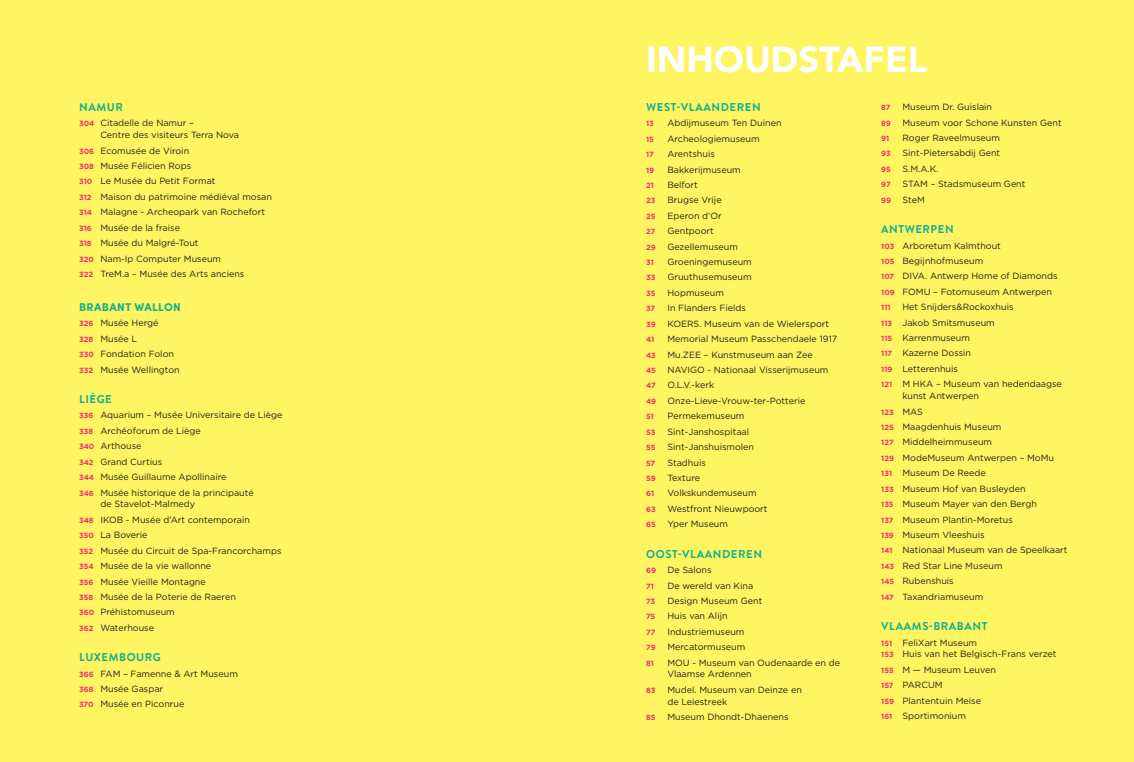
<style>
.page{position:relative;width:1134px;height:762px;background:#fff461}
.page>*{position:absolute;margin:0;border:0;box-sizing:border-box;transform-origin:0 0}
.t1{font:900 36.25px "Avenir";color:#fff}
.t2{font:700 11.25px "Brandon Grotesque";letter-spacing:.05em;color:#0eb090}
.t3{font:700 11.25px "Sofia Pro";letter-spacing:.03em;color:#0eb090}
.t4{font:9px/15.4px "Gotham";color:#231f20}
.t5{font:700 7.5px "Gotham";color:#ee2f6e}
.s1{font-weight:700;font-size:7.5px;color:#ee2f6e}
.s2{font-weight:400;font-size:9px;color:#231f20}
</style>
<div class="page">
<p class="t2" style="left:79px;top:99px;width:45px">NAMUR</p>
<p class="t4" style="left:100px;top:117px;width:140px;line-height:11.9px;text-indent:-21px"><span class="s1">304</span> Citadelle de Namur –<br>Centre des visiteurs Terra Nova</p>
<p class="t4" style="left:79px;top:142px;width:194px"><span class="s1">306</span> Ecomusée de Viroin<br><span class="s1">308</span> Musée Félicien Rops<br><span class="s1">310</span> Le Musée du Petit Format<br><span class="s1">312</span> Maison du patrimoine médiéval mosan<br><span class="s1">314</span> Malagne - Archeopark van Rochefort<br><span class="s1">316</span> Musée de la fraise<br><span class="s1">318</span> Musée du Malgré-Tout<br><span class="s1">320</span> Nam-Ip Computer Museum<br><span class="s1">322</span> TreM.a – Musée des Arts anciens</p>
<p class="t3" style="left:79px;top:298px;width:103px">BRABANT WALLON</p>
<p class="t4" style="left:79px;top:315px;width:102px"><span class="s1">326</span> Musée Hergé<br><span class="s1">328</span> Musée L<br><span class="s1">330</span> Fondation Folon<br><span class="s1">332</span> Musée Wellington</p>
<p class="t2" style="left:79px;top:391px;width:34px">LIÈGE</p>
<p class="t4" style="left:79px;top:407px;width:205px"><span class="s1">336</span> Aquarium – Musée Universitaire de Liège<br><span class="s1">338</span> Archéoforum de Liège<br><span class="s1">340</span> Arthouse<br><span class="s1">342</span> Grand Curtius<br><span class="s1">344</span> Musée Guillaume Apollinaire<br><span class="s1">346</span> Musée historique de la principauté</p>
<p class="t4" style="left:79px;top:496px;width:204px;text-indent:21px">de Stavelot-Malmedy<br><span class="s1">348</span> IKOB - Musée d’Art contemporain<br><span class="s1">350</span> La Boverie<br><span class="s1">352</span> Musée du Circuit de Spa-Francorchamps<br><span class="s1">354</span> Musée de la vie wallonne<br><span class="s1">356</span> Musée Vieille Montagne<br><span class="s1">358</span> Musée de la Poterie de Raeren<br><span class="s1">360</span> Préhistomuseum<br><span class="s1">362</span> Waterhouse</p>
<p class="t2" style="left:79px;top:649px;width:83px">LUXEMBOURG</p>
<p class="t4" style="left:79px;top:665px;width:160px"><span class="s1">366</span> FAM – Famenne &amp; Art Museum<br><span class="s1">368</span> Musée Gaspar<br><span class="s1">370</span> Musée en Piconrue</p>
<h1 class="t1" style="left:646px;top:28px;width:283px">INHOUDSTAFEL</h1>
<p class="t2" style="left:646px;top:99px;width:116px">WEST-VLAANDEREN</p>
<p class="t5" style="left:646px;top:119px;width:9px">13</p>
<p class="t4" style="left:667px;top:115px;width:116px">Abdijmuseum Ten Duinen</p>
<p class="t5" style="left:646px;top:134px;width:9px">15</p>
<p class="t4" style="left:667px;top:131px;width:94px">Archeologiemuseum</p>
<p class="t5" style="left:646px;top:149px;width:9px">17</p>
<p class="t4" style="left:667px;top:146px;width:49px">Arentshuis</p>
<p class="t5" style="left:646px;top:165px;width:10px">19</p>
<p class="t4" style="left:667px;top:161px;width:75px">Bakkerijmuseum</p>
<p class="t5" style="left:646px;top:180px;width:9px">21</p>
<p class="t4" style="left:667px;top:177px;width:32px">Belfort</p>
<p class="t5" style="left:646px;top:196px;width:11px">23</p>
<p class="t4" style="left:667px;top:192px;width:56px">Brugse Vrije</p>
<p class="t5" style="left:646px;top:211px;width:11px">25</p>
<p class="t4" style="left:667px;top:208px;width:56px">Eperon d’Or</p>
<p class="t5" style="left:646px;top:227px;width:11px">27</p>
<p class="t4" style="left:667px;top:223px;width:48px">Gentpoort</p>
<p class="t5" style="left:646px;top:242px;width:11px">29</p>
<p class="t4" style="left:667px;top:239px;width:72px">Gezellemuseum</p>
<p class="t5" style="left:646px;top:257px;width:9px">31</p>
<p class="t4" style="left:667px;top:254px;width:86px">Groeningemuseum</p>
<p class="t5" style="left:646px;top:273px;width:11px">33</p>
<p class="t4" style="left:667px;top:269px;width:86px">Gruuthusemuseum</p>
<p class="t5" style="left:646px;top:288px;width:11px">35</p>
<p class="t4" style="left:667px;top:285px;width:58px">Hopmuseum</p>
<p class="t5" style="left:646px;top:304px;width:11px">37</p>
<p class="t4" style="left:667px;top:300px;width:80px">In Flanders Fields</p>
<p class="t5" style="left:646px;top:319px;width:11px">39</p>
<p class="t4" style="left:667px;top:316px;width:163px">KOERS. Museum van de Wielersport</p>
<p class="t5" style="left:646px;top:334px;width:10px">41</p>
<p class="t4" style="left:667px;top:331px;width:171px">Memorial Museum Passchendaele 1917</p>
<p class="t5" style="left:646px;top:350px;width:11px">43</p>
<p class="t4" style="left:667px;top:346px;width:147px">Mu.ZEE – Kunstmuseum aan Zee</p>
<p class="t5" style="left:646px;top:365px;width:11px">45</p>
<p class="t4" style="left:667px;top:362px;width:163px">NAVIGO - Nationaal Visserijmuseum</p>
<p class="t5" style="left:646px;top:381px;width:11px">47</p>
<p class="t5" style="left:881px;top:103px;width:11px">87</p>
<p class="t4" style="left:902px;top:99px;width:91px">Museum Dr. Guislain</p>
<p class="t5" style="left:881px;top:118px;width:11px">89</p>
<p class="t4" style="left:902px;top:114px;width:161px">Museum voor Schone Kunsten Gent</p>
<p class="t5" style="left:881px;top:133px;width:10px">91</p>
<p class="t4" style="left:902px;top:130px;width:99px">Roger Raveelmuseum</p>
<p class="t5" style="left:881px;top:149px;width:11px">93</p>
<p class="t4" style="left:902px;top:145px;width:99px">Sint-Pietersabdij Gent</p>
<p class="t5" style="left:881px;top:164px;width:11px">95</p>
<p class="t4" style="left:902px;top:161px;width:37px">S.M.A.K.</p>
<p class="t5" style="left:881px;top:180px;width:11px">97</p>
<p class="t4" style="left:902px;top:176px;width:125px">STAM – Stadsmuseum Gent</p>
<p class="t5" style="left:881px;top:195px;width:11px">99</p>
<p class="t4" style="left:902px;top:192px;width:24px">SteM</p>
<p class="t2" style="left:881px;top:221px;width:74px">ANTWERPEN</p>
<p class="t4" style="left:881px;top:237px;width:178px"><span class="s1">103</span> Arboretum Kalmthout<br><span class="s1">105</span> Begijnhofmuseum<br><span class="s1">107</span> DIVA. Antwerp Home of Diamonds<br><span class="s1">109</span> FOMU – Fotomuseum Antwerpen</p>
<p class="t5" style="left:881px;top:303px;width:11px">111</p>
<p class="t4" style="left:881px;top:299px;width:182px;text-indent:21px">Het Snijders&amp;Rockoxhuis<br><span class="s1">113</span> Jakob Smitsmuseum<br><span class="s1">115</span> Karrenmuseum<br><span class="s1">117</span> Kazerne Dossin<br><span class="s1">119</span> Letterenhuis<br><span class="s1">121</span> M HKA – Museum van hedendaagse</p>
<p class="t4" style="left:902px;top:388px;width:78px">kunst Antwerpen</p>
<p class="t5" style="left:881px;top:407px;width:43px">123 <span class="s2">MAS</span></p>
<p class="t4" style="left:881px;top:419px;width:188px"><span class="s1">125</span> Maagdenhuis Museum<br><span class="s1">127</span> Middelheimmuseum<br><span class="s1">129</span> ModeMuseum Antwerpen – MoMu<br><span class="s1">131</span> Museum De Reede<br><span class="s1">133</span> Museum Hof van Busleyden<br><span class="s1">135</span> Museum Mayer van den Bergh<br><span class="s1">137</span> Museum Plantin-Moretus<br><span class="s1">139</span> Museum Vleeshuis<br><span class="s1">141</span> Nationaal Museum van de Speelkaart<br><span class="s1">143</span> Red Star Line Museum<br><span class="s1">145</span> Rubenshuis<br><span class="s1">147</span> Taxandriamuseum</p>
<p class="t2" style="left:881px;top:618px;width:108px">VLAAMS-BRABANT</p>
<p class="t4" style="left:881px;top:636px;width:177px;line-height:11.9px"><span class="s1">151</span> FeliXart Museum<br><span class="s1">153</span> Huis van het Belgisch-Frans verzet</p>
<p class="t4" style="left:881px;top:662px;width:116px"><span class="s1">155</span> M — Museum Leuven<br><span class="s1">157</span> PARCUM<br><span class="s1">159</span> Plantentuin Meise<br><span class="s1">161</span> Sportimonium</p>
<p class="t4" style="left:646px;top:377px;width:161px;text-indent:21px">O.L.V.-kerk<br><span class="s1">49</span> Onze-Lieve-Vrouw-ter-Potterie</p>
<p class="t5" style="left:646px;top:412px;width:9px">51</p>
<p class="t4" style="left:667px;top:408px;width:79px">Permekemuseum</p>
<p class="t5" style="left:646px;top:427px;width:11px">53</p>
<p class="t4" style="left:667px;top:424px;width:83px">Sint-Janshospitaal</p>
<p class="t5" style="left:646px;top:442px;width:11px">55</p>
<p class="t4" style="left:667px;top:439px;width:88px">Sint-Janshuismolen</p>
<p class="t5" style="left:646px;top:458px;width:11px">57</p>
<p class="t4" style="left:667px;top:454px;width:40px">Stadhuis</p>
<p class="t5" style="left:646px;top:473px;width:11px">59</p>
<p class="t4" style="left:667px;top:470px;width:34px">Texture</p>
<p class="t5" style="left:646px;top:489px;width:10px">61</p>
<p class="t4" style="left:667px;top:485px;width:91px">Volkskundemuseum</p>
<p class="t5" style="left:646px;top:504px;width:11px">63</p>
<p class="t4" style="left:667px;top:501px;width:102px">Westfront Nieuwpoort</p>
<p class="t5" style="left:646px;top:519px;width:11px">65</p>
<p class="t4" style="left:667px;top:516px;width:62px">Yper Museum</p>
<p class="t2" style="left:646px;top:546px;width:117px">OOST-VLAANDEREN</p>
<p class="t5" style="left:646px;top:565px;width:11px">69</p>
<p class="t4" style="left:667px;top:562px;width:46px">De Salons</p>
<p class="t5" style="left:646px;top:581px;width:9px">71</p>
<p class="t4" style="left:667px;top:577px;width:87px">De wereld van Kina</p>
<p class="t5" style="left:646px;top:596px;width:11px">73</p>
<p class="t4" style="left:667px;top:593px;width:96px">Design Museum Gent</p>
<p class="t5" style="left:646px;top:612px;width:11px">75</p>
<p class="t4" style="left:667px;top:608px;width:62px">Huis van Alijn</p>
<p class="t5" style="left:646px;top:627px;width:11px">77</p>
<p class="t4" style="left:667px;top:624px;width:79px">Industriemuseum</p>
<p class="t5" style="left:646px;top:642px;width:11px">79</p>
<p class="t4" style="left:667px;top:639px;width:79px">Mercatormuseum</p>
<p class="t5" style="left:646px;top:658px;width:9px">81</p>
<p class="t4" style="left:667px;top:656px;width:174px;line-height:11.9px">MOU - Museum van Oudenaarde en de<br>Vlaamse Ardennen</p>
<p class="t5" style="left:646px;top:685px;width:11px">83</p>
<p class="t4" style="left:667px;top:683px;width:136px;line-height:11.9px">Mudel. Museum van Deinze en de Leiestreek</p>
<p class="t5" style="left:646px;top:712px;width:11px">85</p>
<p class="t4" style="left:667px;top:709px;width:123px">Museum Dhondt-Dhaenens</p>
</div>
